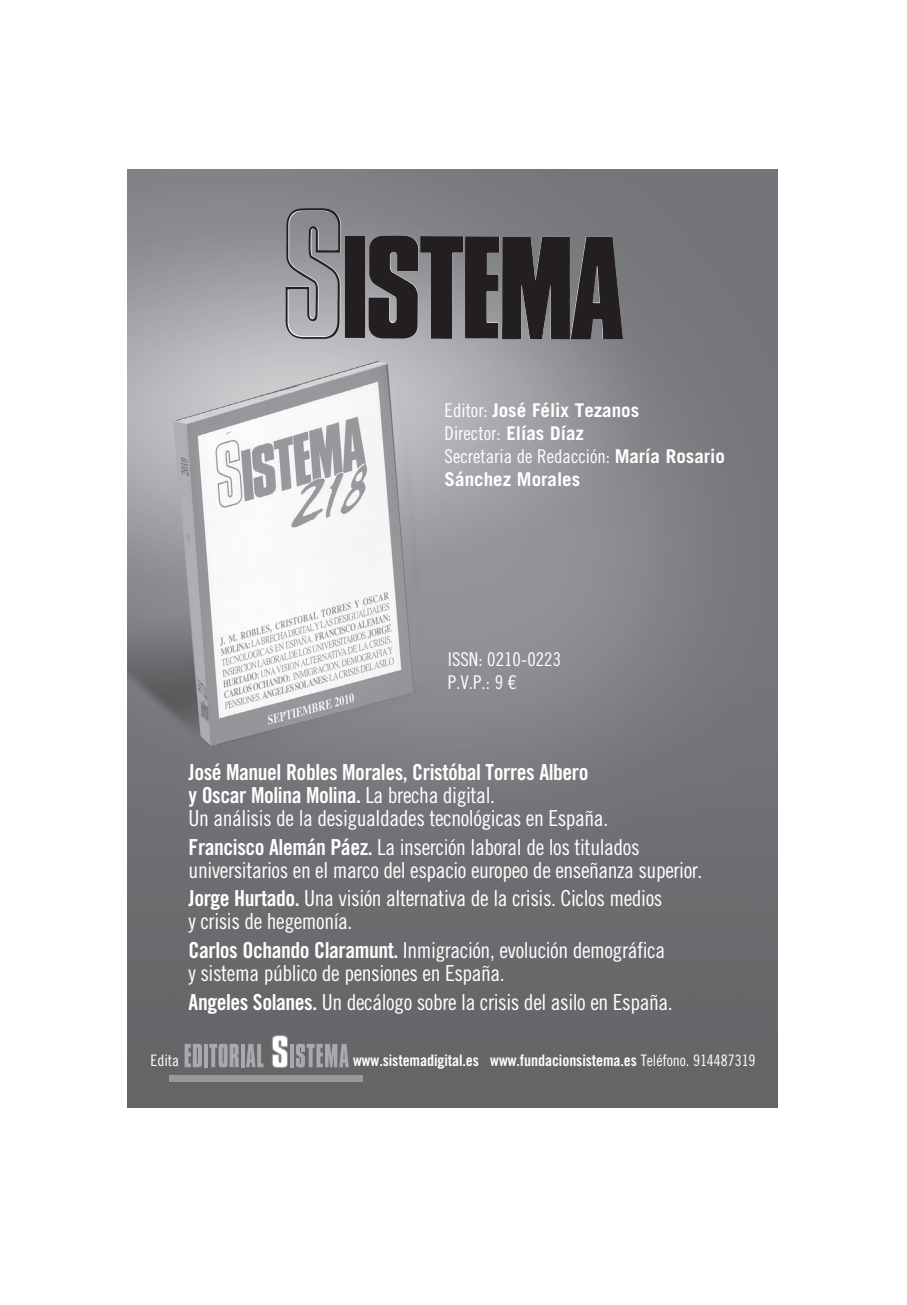
<style>
.page{position:relative;width:907px;height:1305px;background:#fff}
.page>*{position:absolute;margin:0;border:0;box-sizing:border-box;transform-origin:0 0}
.t1{font:22px/28.8px "Trade Gothic LT Std Cn 18";letter-spacing:-.02em;color:#fff}
.t2{font:22px/23px "Trade Gothic LT Std Bd Cn 20";letter-spacing:-.02em;color:#fff}
.t3{font:19px/22.8px "Trade Gothic LT Std Cn 18";color:#fff}
.t4{font:700 19px "Trade Gothic LT Std";color:#fff}
.t5{font:15.8px "Trade Gothic LT Std Bd Cn 20";letter-spacing:-.005em;color:#fff}
.t6{font:15.8px "Trade Gothic LT Std Cn 18";letter-spacing:-.005em;color:#fff}
.s1{font-family:"Trade Gothic LT Std Cn 18";font-weight:400}
.s2{font-family:"Trade Gothic LT Std";font-weight:700}
.s3{font-family:"Trade Gothic LT Std Cn 18"}
.s4{font-family:"Trade Gothic LT Std Bd Cn 20"}
</style>
<div class="page">
<img style="left:127px;top:170px;width:650px;height:937px">
<hr style="left:290px;top:1044px;width:4px;height:23px;background:#a8a9ad">
<svg style="left:296px;top:1044px;width:53px;height:23px"></svg>
<svg style="left:271px;top:1035px;width:17px;height:34px"></svg>
<svg style="left:185px;top:1044px;width:17px;height:23px"></svg>
<hr style="left:204px;top:1044px;width:4px;height:23px;background:#a8a9ad">
<svg style="left:209px;top:1044px;width:30px;height:23px"></svg>
<svg style="left:240px;top:1044px;width:4px;height:23px"></svg>
<svg style="left:246px;top:1044px;width:17px;height:23px"></svg>
<div style="left:170px;top:1075px;width:193px;height:7px;background:#999"></div>
<img style="left:286px;top:208px;width:30px;height:78px">
<p class="t4" style="left:444px;top:400px;width:196px"><span class="s1">Editor:</span> José Félix Tezanos</p>
<p class="t3" style="left:444px;top:424px;width:282px">Director: <span class="s2">Elías Díaz<br></span>Secretaria de Redacción: <span class="s2">María Rosario</span></p>
<p class="t4" style="left:444px;top:468px;width:137px">Sánchez Morales</p>
<p class="t3" style="left:448px;top:650px;width:115px">ISSN: 0210-0223<br>P.V.P.: 9 €</p>
<p class="t2" style="left:189px;top:763px;width:401px">José Manuel Robles Morales, Cristóbal Torres Albero y Oscar Molina Molina. <span class="s3">La brecha digital.</span></p>
<p class="t1" style="left:189px;top:806px;width:452px">Un análisis de la desigualdades tecnológicas en España.<br><span class="s4">Francisco Alemán Páez.</span> La inserción laboral de los titulados</p>
<p class="t1" style="left:189px;top:858px;width:515px">universitarios en el marco del espacio europeo de enseñanza superior.<br><span class="s4">Jorge Hurtado.</span> Una visión alternativa de la crisis. Ciclos medios</p>
<p class="t1" style="left:189px;top:910px;width:478px">y crisis de hegemonía.<br><span class="s4">Carlos Ochando Claramunt.</span> Inmigración, evolución demográfica</p>
<p class="t1" style="left:189px;top:962px;width:485px">y sistema público de pensiones en España.<br><span class="s4">Angeles Solanes.</span> Un decálogo sobre la crisis del asilo en España.</p>
<p class="t6" style="left:150px;top:1053px;width:30px">Edita</p>
<p class="t5" style="left:353px;top:1053px;width:404px">www.sistemadigital.es www.fundacionsistema.es <span class="s3">Teléfono. 914487319</span></p>
</div>
